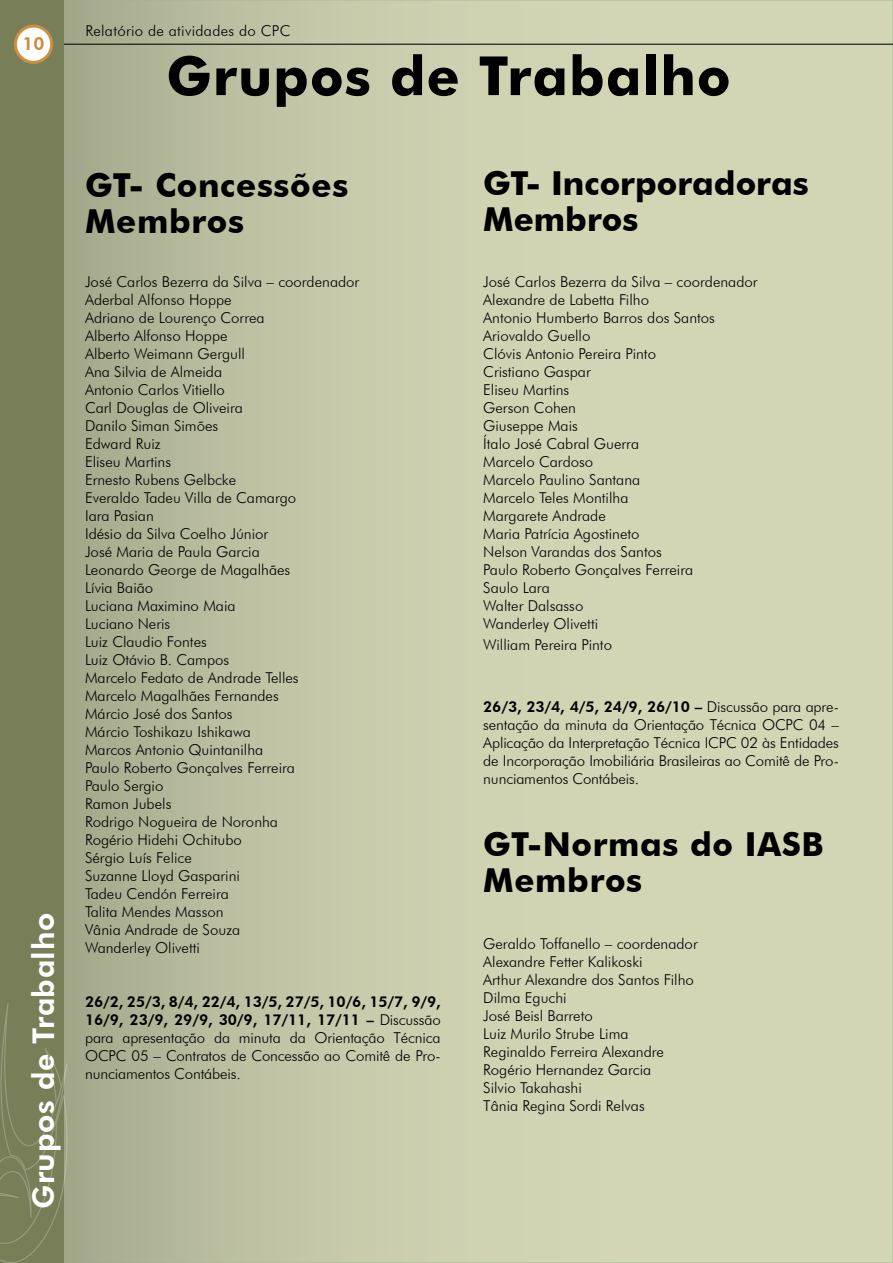
<style>
.page{position:relative;width:893px;height:1263px;background:#fff}
.page>*{position:absolute;margin:0;border:0;box-sizing:border-box;transform-origin:0 0}
.t1{font:700 54px "Futura BT";letter-spacing:.02em;color:#000}
.t2{font:700 33px/36px "Futura BT";letter-spacing:.02em;color:#000}
.t3{font:700 33px/36px "Futura BT";color:#000}
.t4{font:800 30px "Futura BT";letter-spacing:.02em;color:#fff}
.t5{font:800 18px "Futura BT";color:#c88e3d}
.t6{font:300 15px/18px "Futura BT";color:#000}
.t7{font:300 15px "Futura BT";letter-spacing:.02em;color:#000}
.s1{font-weight:800}
</style>
<div class="page">
<div style="left:63px;top:0;width:830px;height:1263px;background:linear-gradient(to right,#b2b698,#dee0be)"></div>
<hr style="left:58px;top:44px;width:835px;height:1px;background:#000">
<div style="left:0;top:0;width:64px;height:1263px;background:#787f58"></div>
<div style="left:15px;top:26px;width:37px;height:36px;background:#fff;border-radius:50%"></div>
<div style="left:14px;top:25px;width:39px;height:39px;border:3px solid #ca903e;border-radius:50%"></div>
<svg style="left:0;top:1003px;width:67px;height:260px"></svg>
<p class="t5" style="left:22px;top:33px;width:24px">10</p>
<p class="t7" style="left:85px;top:22px;width:206px">Relatório de atividades do CPC</p>
<h1 class="t1" style="left:166px;top:43px;width:566px">Grupos de Trabalho</h1>
<h3 class="t4" style="left:25px;top:1209px;width:298px;rotate:-90deg">Grupos de Trabalho</h3>
<h2 class="t2" style="left:85px;top:167px;width:265px">GT- Concessões<br>Membros</h2>
<p class="t6" style="left:85px;top:272px;width:276px">José Carlos Bezerra da Silva – coordenador<br>Aderbal Alfonso Hoppe<br>Adriano de Lourenço Correa<br>Alberto Alfonso Hoppe<br>Alberto Weimann Gergull<br>Ana Silvia de Almeida<br>Antonio Carlos Vitiello<br>Carl Douglas de Oliveira<br>Danilo Siman Simões<br>Edward Ruiz<br>Eliseu Martins<br>Ernesto Rubens Gelbcke<br>Everaldo Tadeu Villa de Camargo<br>Iara Pasian<br>Idésio da Silva Coelho Júnior<br>José Maria de Paula Garcia<br>Leonardo George de Magalhães<br>Lívia Baião<br>Luciana Maximino Maia<br>Luciano Neris<br>Luiz Claudio Fontes<br>Luiz Otávio B. Campos<br>Marcelo Fedato de Andrade Telles<br>Marcelo Magalhães Fernandes<br>Márcio José dos Santos<br>Márcio Toshikazu Ishikawa<br>Marcos Antonio Quintanilha<br>Paulo Roberto Gonçalves Ferreira<br>Paulo Sergio<br>Ramon Jubels<br>Rodrigo Nogueira de Noronha<br>Rogério Hidehi Ochitubo<br>Sérgio Luís Felice<br>Suzanne Lloyd Gasparini<br>Tadeu Cendón Ferreira<br>Talita Mendes Masson<br>Vânia Andrade de Souza<br>Wanderley Olivetti</p>
<p class="t6" style="left:85px;top:992px;width:357px;text-align:justify"><span class="s1">26/2, 25/3, 8/4, 22/4, 13/5, 27/5, 10/6, 15/7, 9/9, 16/9, 23/9, 29/9, 30/9, 17/11, 17/11 –</span> Discussão para apresentação da minuta da Orientação Técnica OCPC 05 – Contratos de Concessão ao Comitê de Pro&shy;nunciamentos Contábeis.</p>
<h2 class="t3" style="left:483px;top:165px;width:327px">GT- Incorporadoras<br>Membros</h2>
<p class="t6" style="left:483px;top:272px;width:276px">José Carlos Bezerra da Silva – coordenador<br>Alexandre de Labetta Filho<br>Antonio Humberto Barros dos Santos<br>Ariovaldo Guello<br>Clóvis Antonio Pereira Pinto<br>Cristiano Gaspar<br>Eliseu Martins<br>Gerson Cohen<br>Giuseppe Mais<br>Ítalo José Cabral Guerra<br>Marcelo Cardoso<br>Marcelo Paulino Santana<br>Marcelo Teles Montilha<br>Margarete Andrade<br>Maria Patrícia Agostineto<br>Nelson Varandas dos Santos<br>Paulo Roberto Gonçalves Ferreira<br>Saulo Lara<br>Walter Dalsasso<br>Wanderley Olivetti</p>
<p class="t6" style="left:483px;top:636px;width:130px">William Pereira Pinto</p>
<p class="t6" style="left:483px;top:697px;width:357px;text-align:justify"><span class="s1">26/3, 23/4, 4/5, 24/9, 26/10 –</span> Discussão para apre&shy;sentação da minuta da Orientação Técnica OCPC 04 – Aplicação da Interpretação Técnica ICPC 02 às Entidades de Incorporação Imobiliária Brasileiras ao Comitê de Pro&shy;nunciamentos Contábeis.</p>
<h2 class="t2" style="left:483px;top:826px;width:342px">GT-Normas do IASB<br>Membros</h2>
<p class="t6" style="left:483px;top:934px;width:216px">Geraldo Toffanello – coordenador<br>Alexandre Fetter Kalikoski<br>Arthur Alexandre dos Santos Filho<br>Dilma Eguchi<br>José Beisl Barreto<br>Luiz Murilo Strube Lima<br>Reginaldo Ferreira Alexandre<br>Rogério Hernandez Garcia<br>Silvio Takahashi<br>Tânia Regina Sordi Relvas</p>
</div>
